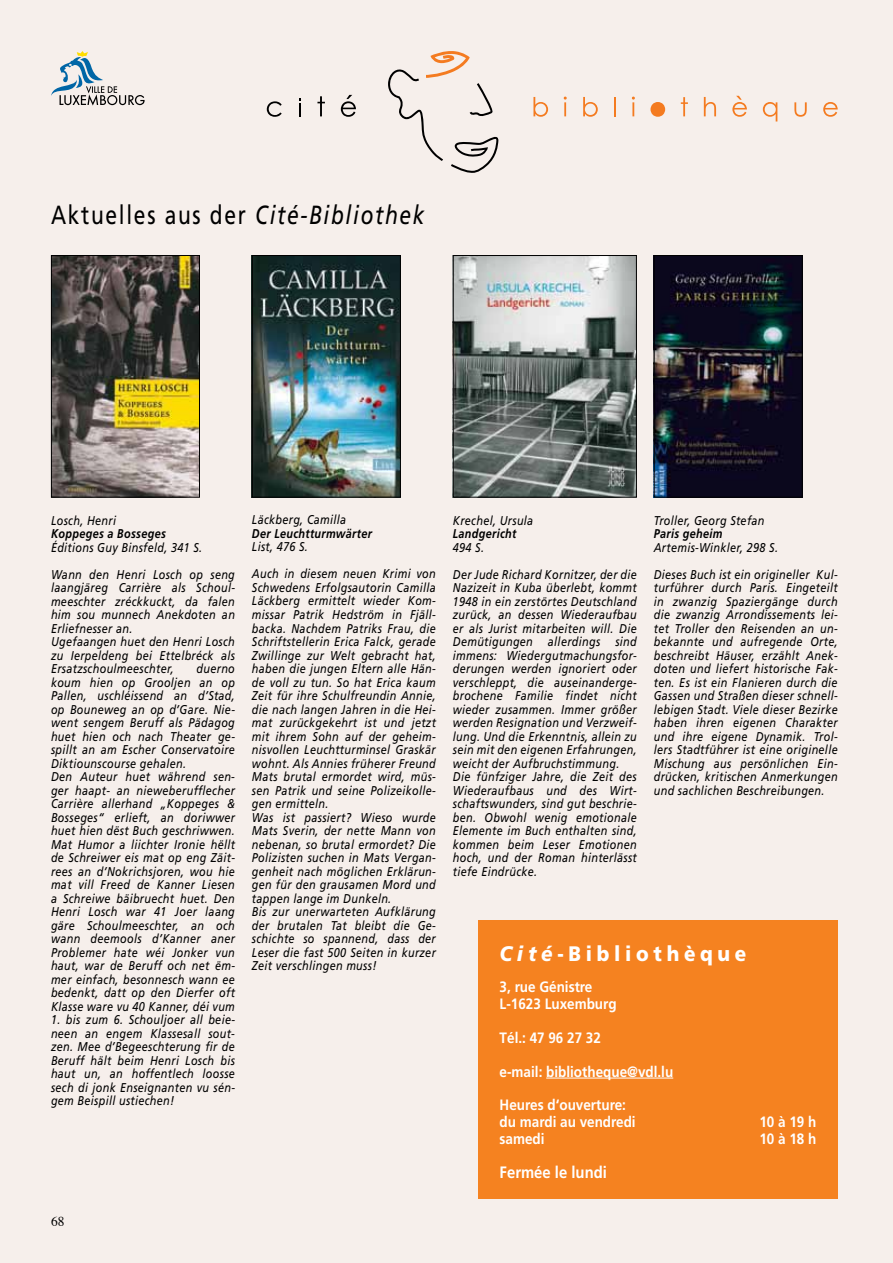
<style>
.page{position:relative;width:893px;height:1263px;background:#f6efeb}
.page>*{position:absolute;margin:0;border:0;box-sizing:border-box;transform-origin:0 0}
.t1{font:26.25px "Frutiger";letter-spacing:.08em;color:#000;scale:.8 1}
.t2{font:900 21px "Frutiger";letter-spacing:.25em;color:#fff;scale:.9 1}
.t3{font:700 16.5px "Frutiger";color:#fff;scale:.9 1}
.t4{font:700 15px/17px "Frutiger";color:#fff;scale:.9 1}
.t5{font:13.5px "Times";color:#000}
.t6{font:italic 12.75px/13.5px "Frutiger";letter-spacing:.03em;color:#000;scale:.85 1}
.t7{font:italic 700 12.75px "Frutiger";letter-spacing:.03em;color:#000;scale:.85 1}
.s1{font-style:italic}
</style>
<div class="page">
<svg style="left:51px;top:51px;width:94px;height:55px"></svg>
<svg style="left:533px;top:97px;width:15px;height:20px"></svg>
<svg style="left:564px;top:97px;width:3px;height:19px"></svg>
<svg style="left:583px;top:97px;width:15px;height:20px"></svg>
<svg style="left:614px;top:97px;width:2px;height:19px"></svg>
<svg style="left:632px;top:97px;width:3px;height:19px"></svg>
<svg style="left:650px;top:102px;width:15px;height:15px"></svg>
<svg style="left:681px;top:97px;width:7px;height:19px"></svg>
<svg style="left:704px;top:97px;width:12px;height:19px"></svg>
<svg style="left:732px;top:96px;width:15px;height:21px"></svg>
<svg style="left:763px;top:102px;width:14px;height:19px"></svg>
<svg style="left:794px;top:102px;width:13px;height:15px"></svg>
<svg style="left:823px;top:102px;width:15px;height:15px"></svg>
<svg style="left:267px;top:101px;width:15px;height:16px"></svg>
<svg style="left:317px;top:96px;width:8px;height:20px"></svg>
<svg style="left:341px;top:95px;width:15px;height:22px"></svg>
<svg style="left:299px;top:98px;width:2px;height:18px"></svg>
<svg style="left:388px;top:51px;width:110px;height:122px"></svg>
<div style="left:478px;top:921px;width:360px;height:278px;background:#f58220"></div>
<hr style="left:546px;top:1078px;width:127px;height:1px;background:#fff">
<img style="left:254px;top:257px;width:145px;height:238px">
<div style="left:252px;top:255px;width:149px;height:242px;border:1px solid #000"></div>
<img style="left:455px;top:257px;width:180px;height:238px">
<div style="left:453px;top:255px;width:184px;height:242px;border:1px solid #000"></div>
<img style="left:656px;top:257px;width:145px;height:238px">
<div style="left:654px;top:255px;width:149px;height:242px;border:1px solid #000"></div>
<img style="left:53px;top:257px;width:145px;height:238px">
<div style="left:51px;top:255px;width:149px;height:242px;border:1px solid #000"></div>
<h1 class="t1" style="left:51px;top:199px;width:468px">Aktuelles aus der <span class="s1">Cité-Bibliothek</span></h1>
<p class="t6" style="left:51px;top:513px;width:78px">Losch, Henri</p>
<p class="t7" style="left:51px;top:526px;width:137px">Koppeges a Bosseges</p>
<p class="t6" style="left:51px;top:534px;width:218px;line-height:27px">Éditions Guy Binsfeld, 341 S.<br>Wann den Henri Losch op seng</p>
<p class="t6" style="left:51px;top:581px;width:218px">laangjäreg Carrière als Schoul&shy;meeschter zréckkuckt, da falen him sou munnech Anekdoten an<br>Erliefnesser an.<br>Ugefaangen huet den Henri Losch zu Ierpeldeng bei Ettelbréck als<br>Ersatzschoulmeeschter,</p>
<p class="t6" style="left:51px;top:662px;width:218px;text-indent:146px">duerno koum hien op Grooljen an op<br>Pallen, uschléissend an d’Stad, op Bouneweg an op d’Gare. Nie&shy;went sengem Beruff als Pädagog huet hien och nach Theater ge&shy;spillt an am Escher Conservatoire<br>Diktiounscourse gehalen.<br>Den Auteur huet während sen&shy;ger haapt- an nieweberufflecher<br>Carrière allerhand „Koppeges &amp;<br>Bosseges“ erlieft, an doriwwer huet hien dëst Buch geschriwwen.<br>Mat Humor a liichter Ironie hëllt de Schreiwer eis mat op eng Zäit&shy;rees an d’Nokrichsjoren, wou hie mat vill Freed de Kanner Liesen a Schreiwe bäibruecht huet. Den<br>Henri Losch war 41 Joer laang gäre Schoulmeeschter, an och wann deemools d’Kanner aner<br>Problemer hate wéi Jonker vun haut, war de Beruff och net ëm&shy;mer einfach, besonnesch wann ee bedenkt, datt op den Dierfer oft<br>Klasse ware vu 40 Kanner, déi vum</p>
<p class="t6" style="left:51px;top:1013px;width:218px;text-align:justify">1. bis zum 6. Schouljoer all beie&shy;neen an engem Klassesall sout&shy;zen. Mee d’Begeeschterung fir de Beruff hält beim Henri Losch bis haut un, an hoffentlech loosse sech di jonk Enseignanten vu sén&shy;gem Beispill ustiechen!</p>
<p class="t6" style="left:252px;top:513px;width:112px">Läckberg, Camilla</p>
<p class="t7" style="left:252px;top:526px;width:143px">Der Leuchtturmwärter</p>
<p class="t6" style="left:252px;top:533px;width:218px;line-height:27px">List, 476 S.<br>Auch in diesem neuen Krimi von</p>
<p class="t6" style="left:252px;top:581px;width:218px">Schwedens Erfolgsautorin Camilla<br>Läckberg ermittelt wieder Kom&shy;missar Patrik Hedström in Fjäll&shy;backa. Nachdem Patriks Frau, die<br>Schriftstellerin Erica Falck, gerade<br>Zwillinge zur Welt gebracht hat, haben die jungen Eltern alle Hän&shy;de voll zu tun. So hat Erica kaum<br>Zeit für ihre Schulfreundin Annie, die nach langen Jahren in die Hei&shy;mat zurückgekehrt ist und jetzt mit ihrem Sohn auf der geheim&shy;nisvollen Leuchtturminsel Graskär wohnt. Als Annies früherer Freund<br>Mats brutal ermordet wird, müs&shy;sen Patrik und seine Polizeikolle&shy;gen ermitteln.<br>Was ist passiert? Wieso wurde<br>Mats Sverin, der nette Mann von nebenan, so brutal ermordet? Die<br>Polizisten suchen in Mats Vergan&shy;genheit nach möglichen Erklärun&shy;gen für den grausamen Mord und tappen lange im Dunkeln.<br>Bis zur unerwarteten Aufklärung der brutalen Tat bleibt die Ge&shy;schichte so spannend, dass der<br>Leser die fast 500 Seiten in kurzer<br>Zeit verschlingen muss!</p>
<p class="t5" style="left:51px;top:1209px;width:15px">68</p>
<p class="t6" style="left:453px;top:513px;width:96px">Krechel, Ursula</p>
<p class="t7" style="left:453px;top:526px;width:76px">Landgericht</p>
<p class="t6" style="left:453px;top:533px;width:218px;line-height:27px">494 S.<br>Der Jude Richard Kornitzer, der die</p>
<p class="t6" style="left:453px;top:581px;width:218px">Nazizeit in Kuba überlebt, kommt<br>1948 in ein zerstörtes Deutschland zurück, an dessen Wiederaufbau er als Jurist mitarbeiten will. Die<br>Demütigungen allerdings sind immens: Wiedergutmachungsfor&shy;derungen werden ignoriert oder verschleppt, die auseinanderge&shy;brochene Familie findet nicht wieder zusammen. Immer größer werden Resignation und Verzweif&shy;lung. Und die Erkenntnis, allein zu sein mit den eigenen Erfahrungen, weicht der Aufbruchstimmung.<br>Die fünfziger Jahre, die Zeit des<br>Wiederaufbaus und des Wirt&shy;schaftswunders, sind gut beschrie&shy;ben. Obwohl wenig emotionale<br>Elemente im Buch enthalten sind, kommen beim Leser Emotionen hoch, und der Roman hinterlässt tiefe Eindrücke.</p>
<p class="t6" style="left:654px;top:513px;width:132px">Troller, Georg Stefan</p>
<p class="t7" style="left:654px;top:526px;width:82px">Paris geheim</p>
<p class="t6" style="left:654px;top:534px;width:218px;line-height:27px">Artemis-Winkler, 298 S.<br>Dieses Buch ist ein origineller Kul-</p>
<p class="t6" style="left:654px;top:581px;width:218px;text-align:justify">turführer durch Paris. Eingeteilt in zwanzig Spaziergänge durch die zwanzig Arrondissements lei&shy;tet Troller den Reisenden an un&shy;bekannte und aufregende Orte, beschreibt Häuser, erzählt Anek&shy;doten und liefert historische Fak&shy;ten. Es ist ein Flanieren durch die Gassen und Straßen dieser schnell&shy;lebigen Stadt. Viele dieser Bezirke haben ihren eigenen Charakter und ihre eigene Dynamik. Trol&shy;lers Stadtführer ist eine originelle Mischung aus persönlichen Ein&shy;drücken, kritischen Anmerkungen und sachlichen Beschreibungen.</p>
<h2 class="t2" style="left:500px;top:940px;width:276px"><span class="s1">Cité</span>-Bibliothèque</h2>
<p class="t4" style="left:500px;top:978px;width:132px">3, rue Génistre<br>L-1623 Luxemburg</p>
<p class="t4" style="left:500px;top:1029px;width:114px">Tél.: 47 96 27 32</p>
<p class="t4" style="left:500px;top:1063px;width:194px">e-mail: bibliotheque@vdl.lu</p>
<p class="t4" style="left:500px;top:1096px;width:153px">Heures d‘ouverture: du mardi au vendredi</p>
<p class="t4" style="left:759px;top:1113px;width:65px">10 à 19 h</p>
<p class="t4" style="left:500px;top:1130px;width:52px">samedi</p>
<p class="t4" style="left:759px;top:1130px;width:65px">10 à 18 h</p>
<p class="t3" style="left:500px;top:1162px;width:121px">Fermée le lundi</p>
</div>
